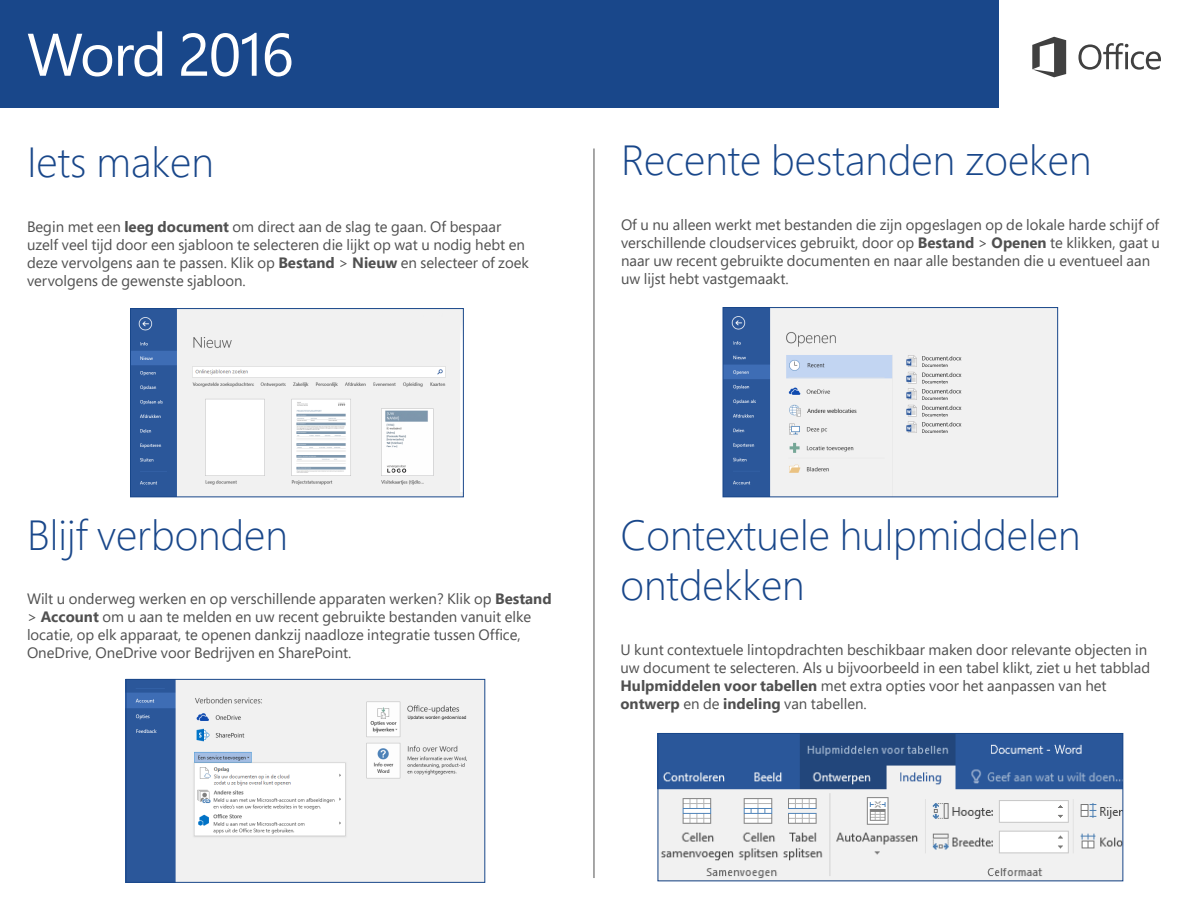
<style>
.page{position:relative;width:1188px;height:918px;background:#fff}
.page>*{position:absolute;margin:0;border:0;box-sizing:border-box;transform-origin:0 0}
.t1{font:60px "Segoe Pro";letter-spacing:-.025em;color:#fff}
.t2{font:300 42px/50.4px "Segoe Pro";color:#19478a}
.t3{font:15px/18px "Segoe Pro";color:#505050}
.s1{font-weight:700}
</style>
<div class="page">
<div style="left:0;top:0;width:999px;height:108px;background:#19478a"></div>
<svg style="left:1078px;top:43px;width:83px;height:27px"></svg>
<svg style="left:1032px;top:37px;width:34px;height:40px"></svg>
<hr style="left:594px;top:148px;width:1px;height:730px;background:#505050">
<img style="left:132px;top:310px;width:330px;height:185px">
<div style="left:130px;top:308px;width:334px;height:189px;border:1px solid #19478a"></div>
<img style="left:725px;top:309px;width:331px;height:186px">
<div style="left:723px;top:307px;width:335px;height:190px;border:1px solid #19478a"></div>
<img style="left:660px;top:735px;width:461px;height:144px">
<div style="left:658px;top:733px;width:465px;height:148px;border:1px solid #19478a"></div>
<img style="left:128px;top:681px;width:355px;height:200px">
<div style="left:126px;top:679px;width:359px;height:204px;border:1px solid #19478a"></div>
<h1 class="t1" style="left:27px;top:13px;width:268px">Word 2016</h1>
<p class="t2" style="left:27px;top:136px;width:188px">Iets maken</p>
<p class="t3" style="left:27px;top:217px;width:503px">Begin met een <span class="s1">leeg document</span> om direct aan de slag te gaan. Of bespaar uzelf veel tijd door een sjabloon te selecteren die lijkt op wat u nodig hebt en deze vervolgens aan te passen. Klik op <span class="s1">Bestand</span> &gt; <span class="s1">Nieuw</span> en selecteer of zoek vervolgens de gewenste sjabloon.</p>
<p class="t2" style="left:621px;top:134px;width:472px">Recente bestanden zoeken</p>
<p class="t3" style="left:621px;top:215px;width:541px">Of u nu alleen werkt met bestanden die zijn opgeslagen op de lokale harde schijf of verschillende cloudservices gebruikt, door op <span class="s1">Bestand</span> &gt; <span class="s1">Openen</span> te klikken, gaat u naar uw recent gebruikte documenten en naar alle bestanden die u eventueel aan uw lijst hebt vastgemaakt.</p>
<p class="t2" style="left:27px;top:509px;width:262px">Blijf verbonden</p>
<p class="t3" style="left:27px;top:590px;width:526px">Wilt u onderweg werken en op verschillende apparaten werken? Klik op <span class="s1">Bestand </span>&gt; <span class="s1">Account</span> om u aan te melden en uw recent gebruikte bestanden vanuit elke locatie, op elk apparaat, te openen dankzij naadloze integratie tussen Office, OneDrive, OneDrive voor Bedrijven en SharePoint.</p>
<p class="t2" style="left:620px;top:509px;width:461px">Contextuele hulpmiddelen ontdekken</p>
<p class="t3" style="left:620px;top:640px;width:531px">U kunt contextuele lintopdrachten beschikbaar maken door relevante objecten in uw document te selecteren. Als u bijvoorbeeld in een tabel klikt, ziet u het tabblad <span class="s1">Hulpmiddelen voor tabellen</span> met extra opties voor het aanpassen van het <span class="s1">ontwerp</span> en de <span class="s1">indeling</span> van tabellen.</p>
</div>
